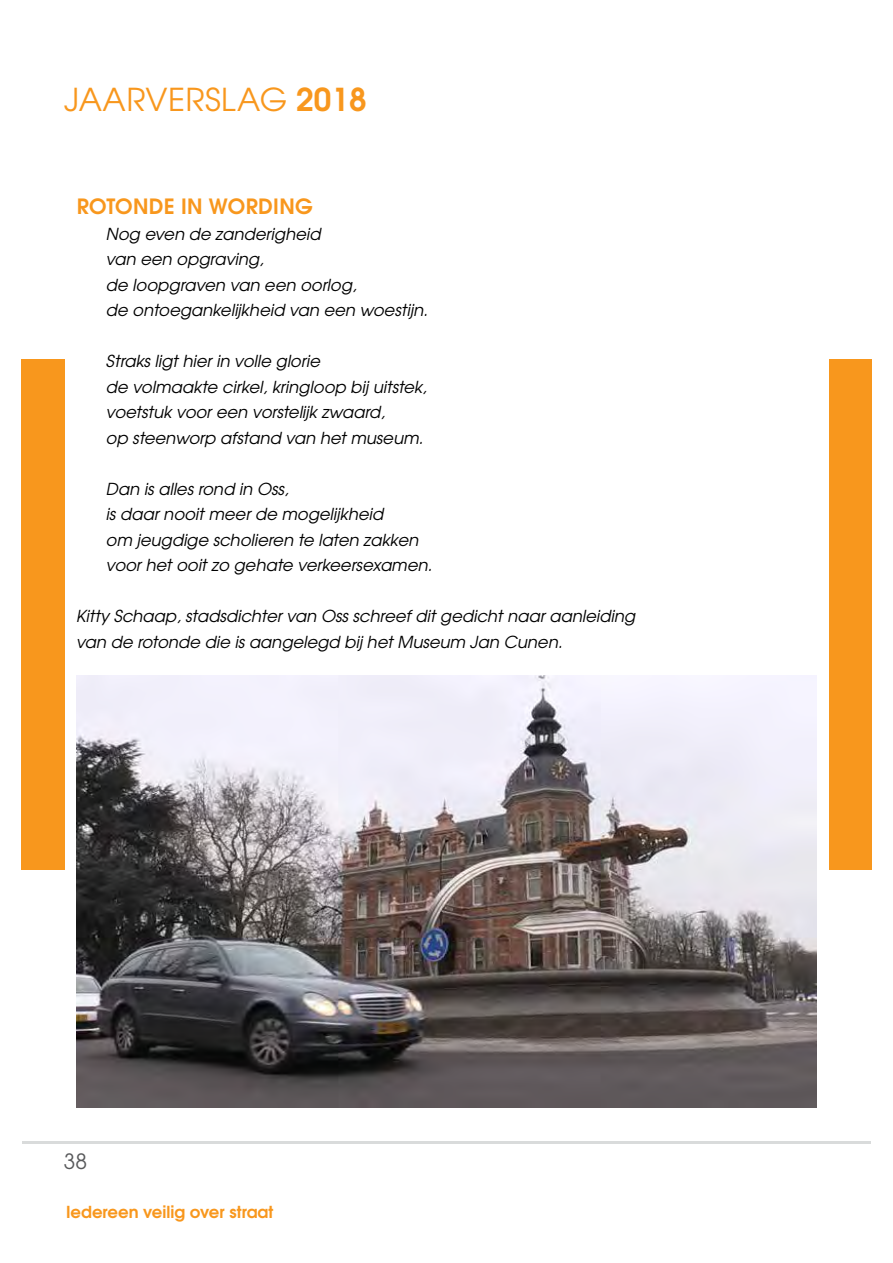
<style>
.page{position:relative;width:893px;height:1263px;background:#fff}
.page>*{position:absolute;margin:0;border:0;box-sizing:border-box;transform-origin:0 0}
.t1{font:31.5px "Te X Gyre Adventor";letter-spacing:.015em;color:#f8971d}
.t2{font:700 21px "Te X Gyre Adventor";letter-spacing:.015em;color:#f8971d}
.t3{font:21px "Te X Gyre Adventor";color:#58595b}
.t4{font:italic 16.5px/25.5px "Te X Gyre Adventor";color:#000}
.t5{font:700 16.5px "Te X Gyre Adventor";color:#f8971d}
.s1{font-weight:700}
</style>
<div class="page">
<hr style="left:0;top:1140px;width:893px;height:3px;background:#d9dbdb">
<div style="left:0;top:1086px;width:21px;height:94px;background:#fff"></div>
<div style="left:872px;top:1094px;width:21px;height:93px;background:#fff"></div>
<div style="left:21px;top:359px;width:851px;height:510px;background:#f8971d"></div>
<div style="left:66px;top:349px;width:763px;height:526px;background:#fff"></div>
<img style="left:77px;top:675px;width:739px;height:432px">
<h1 class="t1" style="left:64px;top:74px;width:304px">JAARVERSLAG <span class="s1">2018</span></h1>
<p class="t2" style="left:77px;top:188px;width:238px">ROTONDE IN WORDING</p>
<p class="t4" style="left:106px;top:220px;width:323px">Nog even de zanderigheid<br>van een opgraving,<br>de loopgraven van een oorlog,<br>de ontoegankelijkheid van een woestijn.</p>
<p class="t4" style="left:106px;top:347px;width:322px">Straks ligt hier in volle glorie<br>de volmaakte cirkel, kringloop bij uitstek, voetstuk voor een vorstelijk zwaard,<br>op steenworp afstand van het museum.</p>
<p class="t4" style="left:106px;top:475px;width:328px">Dan is alles rond in Oss,<br>is daar nooit meer de mogelijkheid<br>om jeugdige scholieren te laten zakken voor het ooit zo gehate verkeersexamen.</p>
<p class="t4" style="left:77px;top:602px;width:561px">Kitty Schaap, stadsdichter van Oss schreef dit gedicht naar aanleiding van de rotonde die is aangelegd bij het Museum Jan Cunen.</p>
<p class="t3" style="left:64px;top:1145px;width:25px">38</p>
<p class="t5" style="left:66px;top:1197px;width:209px">Iedereen veilig over straat</p>
</div>
